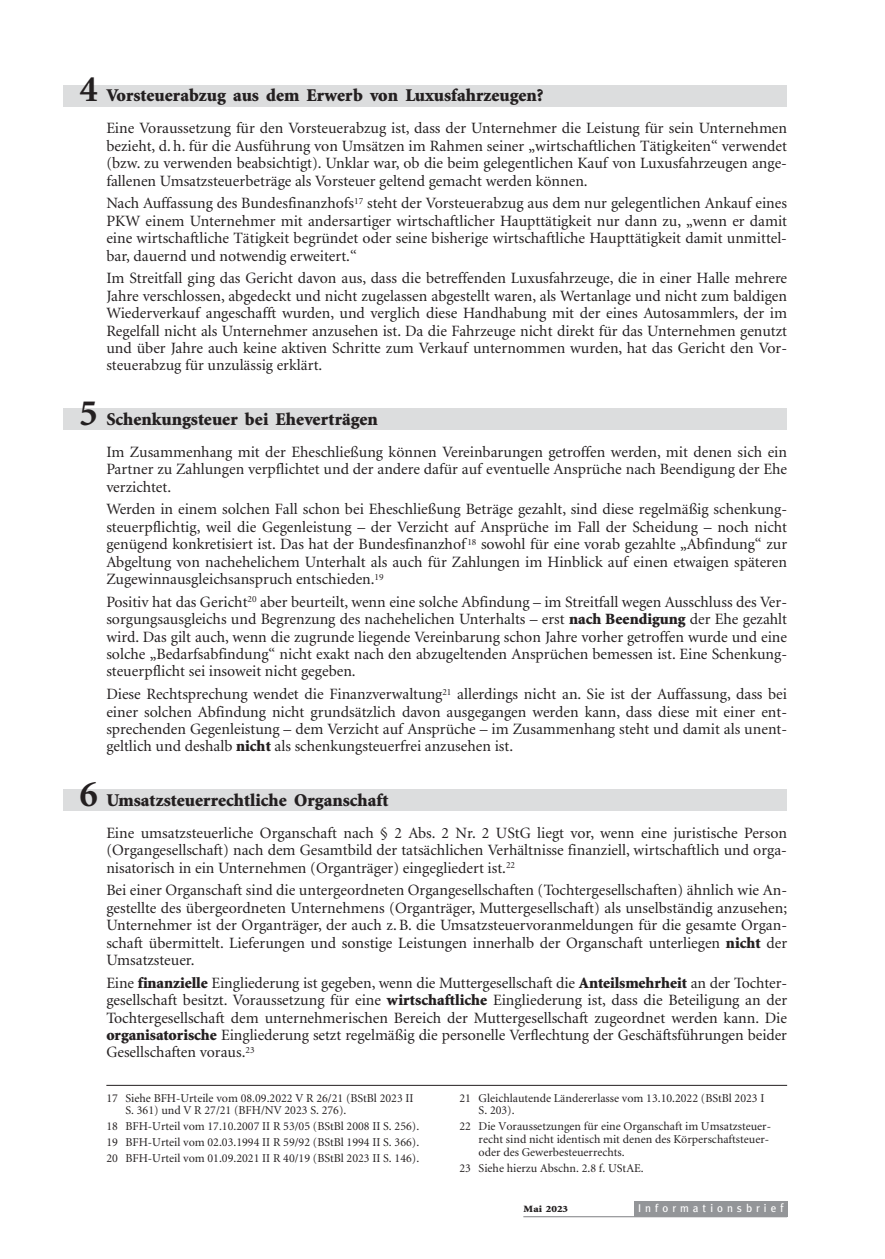
<style>
.page{position:relative;width:885px;height:1259px;background:#fff}
.page>*{position:absolute;margin:0;border:0;box-sizing:border-box;transform-origin:0 0}
.t1{font:900 18px "Minion";color:#231f20}
.t2{font:15.75px/17.4px "Minion";color:#231f20;text-align:justify}
.t3{font:12px/12.8px "Minion";color:#231f20}
.t4{font:11.25px "Meta";letter-spacing:.36em;color:#fff}
.t5{font:900 9.6px "Minion";color:#231f20;scale:1.15 1}
.s1{font-weight:700;font-size:37.5px}
.s2{font-weight:900}
.s3{font-size:12px}
</style>
<div class="page">
<div style="left:64px;top:85px;width:723px;height:21px;background:#dcddde"></div>
<div style="left:64px;top:408px;width:723px;height:21px;background:#dcddde"></div>
<div style="left:64px;top:789px;width:723px;height:21px;background:#dcddde"></div>
<div style="left:634px;top:1200px;width:153px;height:16px;background:#939598"></div>
<hr style="left:523px;top:1216px;width:264px;height:1px;background:#939598">
<hr style="left:106px;top:1085px;width:681px;height:1px;background:#231f20">
<p class="t1" style="left:79px;top:88px;width:465px"><span class="s1">4</span> Vorsteuerabzug aus dem Erwerb von Luxusfahrzeugen?</p>
<p class="t2" style="left:106px;top:121px;width:682px">Eine Voraussetzung für den Vorsteuerabzug ist, dass der Unternehmer die Leistung für sein Unternehmen bezieht, d. h. für die Ausführung von Umsätzen im Rahmen seiner „wirtschaftlichen Tätigkeiten“ verwendet (bzw. zu verwenden beabsichtigt). Unklar war, ob die beim gelegentlichen Kauf von Luxusfahrzeugen ange&shy;fallenen Umsatzsteuerbeträge als Vorsteuer geltend gemacht werden können.</p>
<p class="t2" style="left:106px;top:196px;width:682px">Nach Auffassung des Bundesfinanzhofs<sup>17</sup> steht der Vorsteuerabzug aus dem nur gelegentlichen Ankauf eines PKW einem Unternehmer mit andersartiger wirtschaftlicher Haupttätigkeit nur dann zu, „wenn er damit eine wirtschaftliche Tätigkeit begründet oder seine bisherige wirtschaftliche Haupttätigkeit damit unmittel&shy;bar, dauernd und notwendig erweitert.“</p>
<p class="t2" style="left:106px;top:271px;width:682px">Im Streitfall ging das Gericht davon aus, dass die betreffenden Luxusfahrzeuge, die in einer Halle mehrere Jahre verschlossen, abgedeckt und nicht zugelassen abgestellt waren, als Wertanlage und nicht zum baldigen Wiederverkauf angeschafft wurden, und verglich diese Handhabung mit der eines Autosammlers, der im Regelfall nicht als Unternehmer anzusehen ist. Da die Fahrzeuge nicht direkt für das Unternehmen genutzt und über Jahre auch keine aktiven Schritte zum Verkauf unternommen wurden, hat das Gericht den Vor&shy;steuerabzug für unzulässig erklärt.</p>
<p class="t1" style="left:79px;top:412px;width:300px"><span class="s1">5</span> Schenkungsteuer bei Eheverträgen</p>
<p class="t2" style="left:106px;top:444px;width:682px">Im Zusammenhang mit der Eheschließung können Vereinbarungen getroffen werden, mit denen sich ein Partner zu Zahlungen verpflichtet und der andere dafür auf eventuelle Ansprüche nach Beendigung der Ehe verzichtet.</p>
<p class="t2" style="left:106px;top:502px;width:682px">Werden in einem solchen Fall schon bei Eheschließung Beträge gezahlt, sind diese regelmäßig schenkung&shy;steuerpflichtig, weil die Gegenleistung – der Verzicht auf Ansprüche im Fall der Scheidung – noch nicht genügend konkretisiert ist. Das hat der Bundesfinanzhof <sup>18</sup> sowohl für eine vorab gezahlte „Abfindung“ zur Abgeltung von nachehelichem Unterhalt als auch für Zahlungen im Hinblick auf einen etwaigen späteren Zugewinnausgleichsanspruch entschieden.<sup>19</sup></p>
<p class="t2" style="left:106px;top:594px;width:682px">Positiv hat das Gericht<sup>20</sup> aber beurteilt, wenn eine solche Abfindung – im Streitfall wegen Ausschluss des Ver&shy;sorgungsausgleichs und Begrenzung des nachehelichen Unterhalts – erst <span class="s2">nach Beendigung</span> der Ehe gezahlt wird. Das gilt auch, wenn die zugrunde liegende Vereinbarung schon Jahre vorher getroffen wurde und eine solche „Bedarfsabfindung“ nicht exakt nach den abzugeltenden Ansprüchen bemessen ist. Eine Schenkung&shy;steuerpflicht sei insoweit nicht gegeben.</p>
<p class="t2" style="left:106px;top:686px;width:682px">Diese Rechtsprechung wendet die Finanzverwaltung<sup>21</sup> allerdings nicht an. Sie ist der Auffassung, dass bei einer solchen Abfindung nicht grundsätzlich davon ausgegangen werden kann, dass diese mit einer ent&shy;sprechenden Gegenleistung – dem Verzicht auf Ansprüche – im Zusammenhang steht und damit als unent&shy;geltlich und deshalb <span class="s2">nicht</span> als schenkungsteuerfrei anzusehen ist.</p>
<p class="t1" style="left:79px;top:792px;width:310px"><span class="s1">6</span> Umsatzsteuerrechtliche Organschaft</p>
<p class="t2" style="left:106px;top:825px;width:682px">Eine umsatzsteuerliche Organschaft nach § 2 Abs. 2 Nr. 2 UStG liegt vor, wenn eine juristische Person (Organgesellschaft) nach dem Gesamtbild der tatsächlichen Verhältnisse finanziell, wirtschaftlich und orga&shy;nisatorisch in ein Unternehmen (Organträger) eingegliedert ist.<sup>22</sup></p>
<p class="t2" style="left:106px;top:883px;width:682px">Bei einer Organschaft sind die untergeordneten Organgesellschaften (Tochtergesellschaften) ähnlich wie An&shy;gestellte des übergeordneten Unternehmens (Organträger, Muttergesellschaft) als unselbständig anzusehen; Unternehmer ist der Organträger, der auch z. B. die Umsatzsteuervoranmeldungen für die gesamte Organ&shy;schaft übermittelt. Lieferungen und sonstige Leistungen innerhalb der Organschaft unterliegen <span class="s2">nicht</span> der Umsatzsteuer.</p>
<p class="t2" style="left:106px;top:975px;width:682px">Eine <span class="s2">finanzielle</span> Eingliederung ist gegeben, wenn die Muttergesellschaft die <span class="s2">Anteilsmehrheit</span> an der Tochter&shy;gesellschaft besitzt. Voraussetzung für eine <span class="s2">wirtschaftliche</span> Eingliederung ist, dass die Beteiligung an der Tochtergesellschaft dem unternehmerischen Bereich der Muttergesellschaft zugeordnet werden kann. Die <span class="s2">organisatorische</span> Eingliederung setzt regelmäßig die personelle Verflechtung der Geschäftsführungen beider Gesellschaften voraus.<sup>23</sup></p>
<p class="t3" style="left:125px;top:1092px;width:289px;text-indent:-19px">17 Siehe BFH-Urteile vom 08.09.2022 V R 26/21 (BStBl 2023 II<br>S. 361) und V R 27/21 (BFH/NV 2023 S. 276).</p>
<p class="t3" style="left:106px;top:1119px;width:314px;line-height:15.9px;text-align:justify">18 BFH-Urteil vom 17.10.2007 II R 53/05 (BStBl 2008 II S. 256).<br>19 BFH-Urteil vom 02.03.1994 II R 59/92 (BStBl 1994 II S. 366).<br>20 BFH-Urteil vom 01.09.2021 II R 40/19 (BStBl 2023 II S. 146).</p>
<p class="t3" style="left:478px;top:1092px;width:287px;text-indent:-19px">21 Gleichlautende Ländererlasse vom 13.10.2022 (BStBl 2023 I<br>S. 203).</p>
<p class="t3" style="left:478px;top:1121px;width:294px;text-indent:-19px">22 Die Voraussetzungen für eine Organschaft im Umsatzsteuer&shy;recht sind nicht identisch mit denen des Körperschaftsteuer&shy;oder des Gewerbesteuerrechts.</p>
<p class="t3" style="left:459px;top:1162px;width:186px">23 Siehe hierzu Abschn. 2.8 f. UStAE.</p>
<p class="t5" style="left:523px;top:1205px;width:40px">Mai 2023</p>
<p class="t4" style="left:638px;top:1201px;width:147px">Informationsbrie<span class="s3">f</span></p>
</div>
